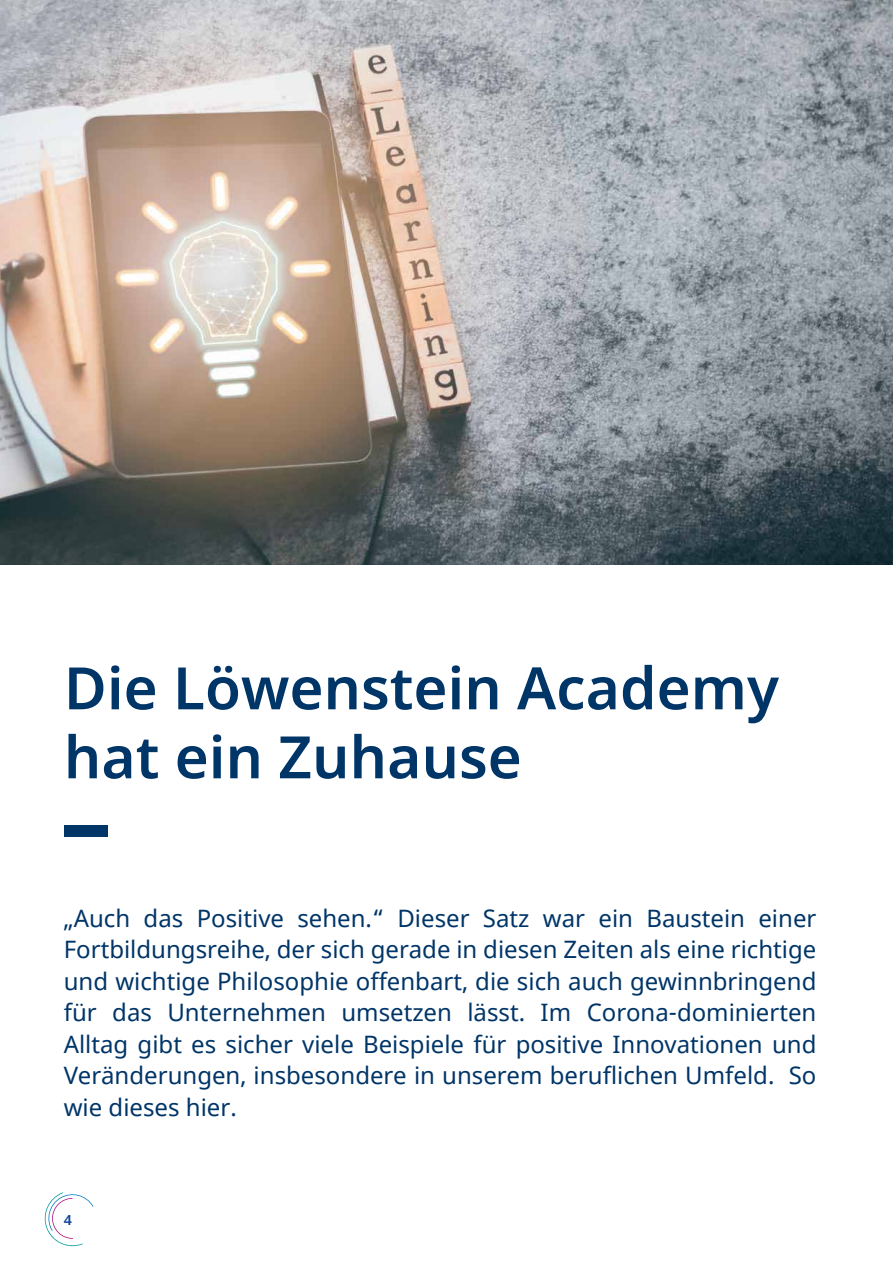
<style>
.page{position:relative;width:893px;height:1263px;background:#fff}
.page>*{position:absolute;margin:0;border:0;box-sizing:border-box;transform-origin:0 0}
.t1{font:600 58.5px/69px "Noto Sans";color:#003568}
.t2{font:24px/31.5px "Noto Sans";color:#003568;text-align:justify}
.t3{font:600 14.25px "Noto Sans";color:#0f4396}
</style>
<div class="page">
<div style="left:65px;top:825px;width:43px;height:12px;background:#003568"></div>
<img style="left:0;top:0;width:892px;height:564px">
<svg style="left:44px;top:1192px;width:49px;height:55px"></svg>
<h1 class="t1" style="left:64px;top:655px;width:717px">Die Löwenstein Academy hat ein Zuhause</h1>
<p class="t2" style="left:64px;top:903px;width:754px">„Auch das Positive sehen.“ Dieser Satz war ein Baustein einer Fortbildungsreihe, der sich gerade in diesen Zeiten als eine richtige und wichtige Philosophie offenbart, die sich auch gewinnbringend für das Unternehmen umsetzen lässt. Im Corona-dominierten Alltag gibt es sicher viele Beispiele für positive Innovationen und Veränderungen, insbesondere in unserem beruflichen Umfeld. So wie dieses hier.</p>
<p class="t3" style="left:64px;top:1210px;width:10px">4</p>
</div>
